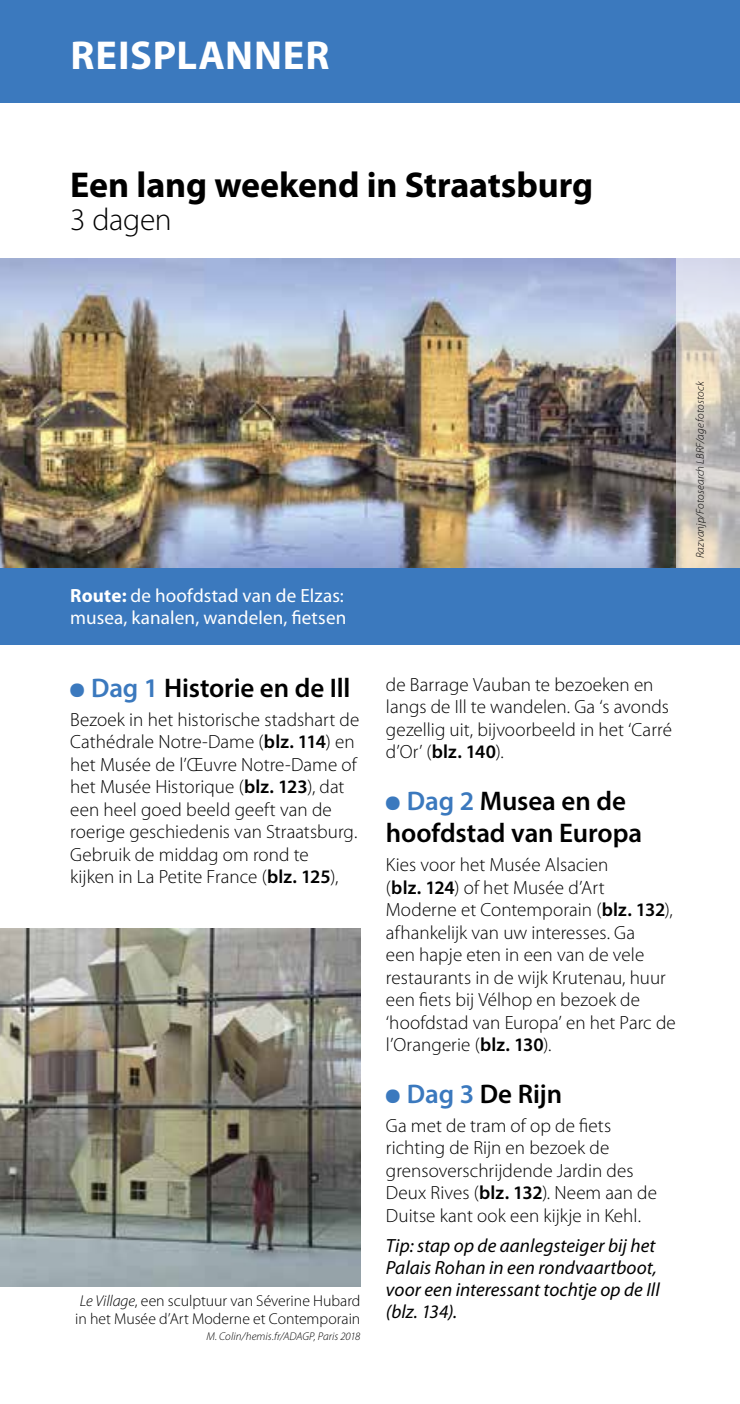
<style>
.page{position:relative;width:740px;height:1404px;background:#fff}
.page>*{position:absolute;margin:0;border:0;box-sizing:border-box;transform-origin:0 0}
.t1{font:700 40.5px "Myriad Pro";letter-spacing:.02em;color:#fff}
.t2{font:700 36px "Myriad Pro";letter-spacing:-.005em;color:#000}
.t3{font:300 31.5px "Myriad Pro";letter-spacing:-.01em;color:#000}
.t4{font:600 27px/32.4px "Myriad Pro";letter-spacing:-.005em;color:#000}
.t5{font:300 19.12px/22.5px "Myriad Pro";letter-spacing:.005em;color:#000}
.t6{font:italic 19.12px/21.8px "Myriad Pro";letter-spacing:.005em;color:#000}
.t7{font:19.12px/21.8px "Myriad Pro";letter-spacing:.01em;color:#fff}
.t8{font:300 15.75px/18px "Myriad Pro";color:#000}
.t9{font:italic 300 11.25px "Myriad Pro";letter-spacing:.01em;color:#000}
.s1{font-weight:700}
.s2{font-family:"Michelin";font-weight:400;color:#3b79be}
.s3{color:#3b79be}
.s4{font-weight:600}
.s5{font-style:italic}
</style>
<div class="page">
<div style="left:0;top:568px;width:740px;height:76px;background:#3b79be"></div>
<img style="left:0;top:258px;width:676px;height:310px">
<svg style="left:676px;top:258px;width:64px;height:310px;background:#cfcbc6"></svg>
<div style="left:0;top:0;width:740px;height:102px;background:#3b79be"></div>
<img style="left:0;top:928px;width:360px;height:357px">
<h1 class="t1" style="left:71px;top:29px;width:260px">REISPLANNER</h1>
<h2 class="t2" style="left:70px;top:161px;width:525px">Een lang weekend in Straatsburg</h2>
<h3 class="t3" style="left:70px;top:202px;width:103px">3 dagen</h3>
<p class="t7" style="left:70px;top:584px;width:278px"><span class="s1">Route:</span> de hoofdstad van de Elzas: musea, kanalen, wandelen, fietsen</p>
<h3 class="t4" style="left:70px;top:670px;width:282px"><span class="s2">åå</span> <span class="s3">Dag 1</span> Historie en de Ill</h3>
<p class="t5" style="left:70px;top:708px;width:291px">Bezoek in het historische stadshart de Cathédrale Notre-Dame (<span class="s4">blz. 114</span>) en het Musée de l’Œuvre Notre-Dame of het Musée Historique (<span class="s4">blz. 123</span>), dat een heel goed beeld geeft van de roerige geschiedenis van Straatsburg.<br>Gebruik de middag om rond te<br>kijken in La Petite France (<span class="s4">blz. 125</span>),</p>
<p class="t8" style="left:75px;top:1292px;width:287px"><span class="s5">Le Village</span>, een sculptuur van Séverine Hubard in het Musée d’Art Moderne et Contemporain</p>
<p class="t9" style="left:206px;top:1330px;width:155px">M. Colin/hemis.fr/ADAGP, Paris 2018</p>
<p class="t9" style="left:694px;top:558px;width:179px;rotate:-90deg">Razvanjp/Fotosearch LBRF/age fotostock</p>
<p class="t5" style="left:386px;top:673px;width:287px">de Barrage Vauban te bezoeken en langs de Ill te wandelen. Ga ‘s avonds gezellig uit, bijvoorbeeld in het ‘Carré d’Or’ (<span class="s4">blz. 140</span>).</p>
<h3 class="t4" style="left:386px;top:783px;width:258px"><span class="s2">åå</span> <span class="s3">Dag 2</span> Musea en de hoofdstad van Europa</h3>
<p class="t5" style="left:386px;top:853px;width:291px">Kies voor het Musée Alsacien<br>(<span class="s4">blz. 124</span>) of het Musée d’Art<br>Moderne et Contemporain (<span class="s4">blz. 132</span>), afhankelijk van uw interesses. Ga<br>een hapje eten in een van de vele restaurants in de wijk Krutenau, huur een fiets bij Vélhop en bezoek de ‘hoofdstad van Europa’ en het Parc de l’Orangerie (<span class="s4">blz. 130</span>).</p>
<h3 class="t4" style="left:386px;top:1076px;width:178px"><span class="s2">åå</span> <span class="s3">Dag 3</span> De Rijn</h3>
<p class="t5" style="left:386px;top:1114px;width:273px">Ga met de tram of op de fiets richting de Rijn en bezoek de grensoverschrijdende Jardin des<br>Deux Rives (<span class="s4">blz. 132</span>). Neem aan de<br>Duitse kant ook een kijkje in Kehl.</p>
<p class="t6" style="left:386px;top:1233px;width:275px">Tip: stap op de aanlegsteiger bij het<br>Palais Rohan in een rondvaartboot, voor een interessant tochtje op de Ill (blz. 134).</p>
</div>
